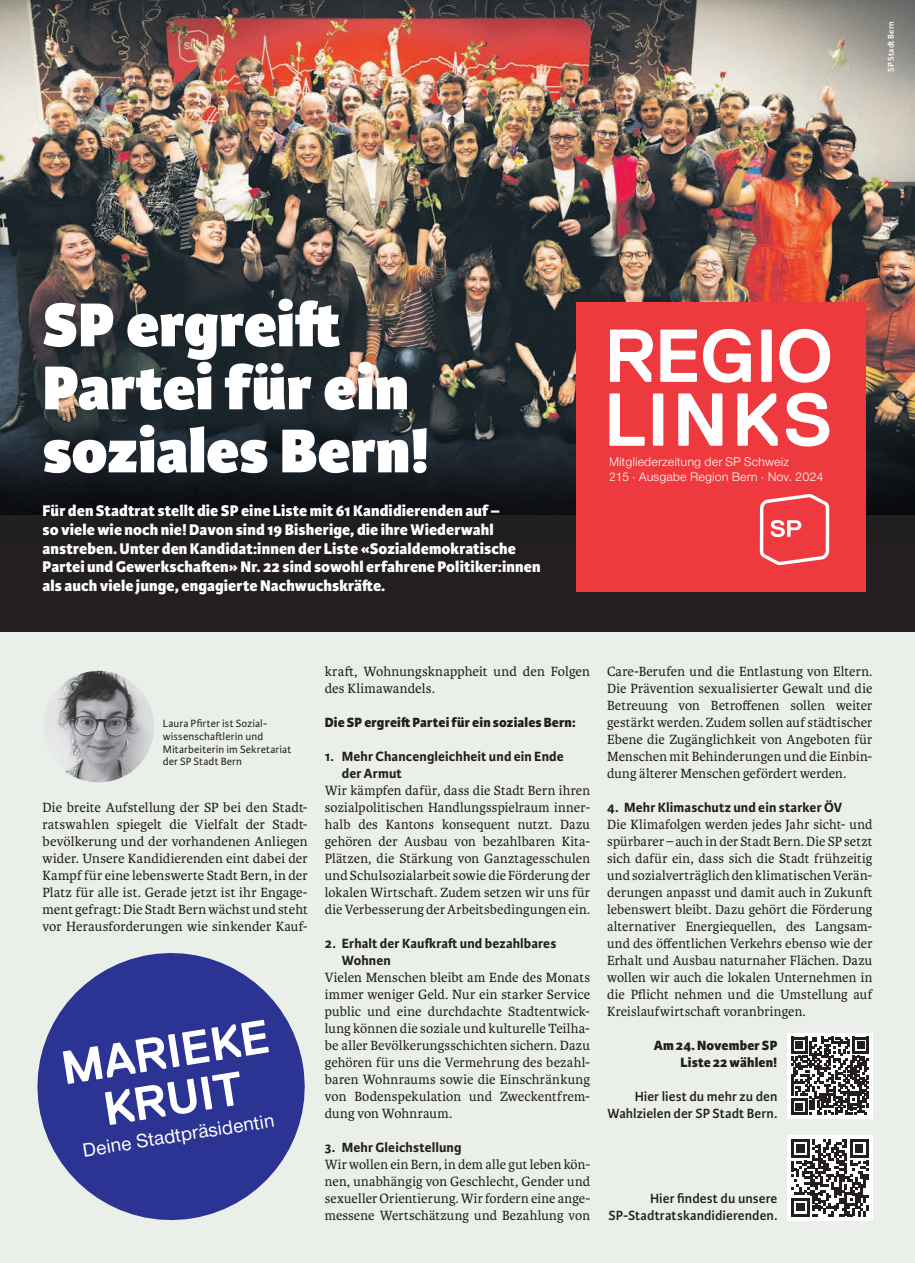
<style>
.page{position:relative;width:915px;height:1263px;background:#fff}
.page>*{position:absolute;margin:0;border:0;box-sizing:border-box;transform-origin:0 0}
.t1{font:800 66px/63px "Karmina Sans";color:#fff}
.t2{font:700 47.1px/47.1px "Replica";color:#fff;text-align:center}
.t3{font:500 19.95px "Nimbus San Nov";color:#fff}
.t4{font:800 16.5px/18.8px "Karmina Sans";letter-spacing:.005em;color:#fff}
.t5{font:14.25px/17px "Karmina";letter-spacing:.01em;color:#231f20;text-align:justify}
.t6{font:700 14.25px/17px "Karmina Sans";letter-spacing:.01em;color:#231f20}
.t7{font:600 14.25px/17px "Karmina Sans";letter-spacing:.005em;color:#231f20;text-align:right}
.t8{font:800 14.25px/17px "Karmina Sans";letter-spacing:.01em;color:#231f20;text-align:right}
.t9{font:12.9px/15.5px "Nimbus San Nov";color:#fff}
.t10{font:11.25px/12.8px "Karmina Sans";letter-spacing:.015em;color:#231f20}
.t11{font:600 9px "Karmina Sans";letter-spacing:.025em;color:#fff}
</style>
<div class="page">
<div style="left:0;top:0;width:914px;height:1263px;background:#eaf0e9"></div>
<img style="left:0;top:0;width:914px;height:421px">
<img style="left:43px;top:671px;width:111px;height:111px;border-radius:56px">
<svg style="left:0;top:421px;width:914px;height:119px;background:#191d22"></svg>
<div style="left:0;top:540px;width:914px;height:91px;background:#231f20"></div>
<div style="left:576px;top:302px;width:289px;height:289px;background:#ee3a3e"></div>
<svg style="left:759px;top:494px;width:70px;height:71px"></svg>
<svg style="left:609px;top:330px;width:43px;height:52px"></svg>
<svg style="left:660px;top:330px;width:36px;height:52px"></svg>
<svg style="left:703px;top:329px;width:47px;height:54px"></svg>
<svg style="left:761px;top:330px;width:10px;height:52px"></svg>
<svg style="left:779px;top:329px;width:50px;height:54px"></svg>
<svg style="left:609px;top:393px;width:35px;height:53px"></svg>
<svg style="left:652px;top:393px;width:11px;height:53px"></svg>
<svg style="left:678px;top:393px;width:44px;height:53px"></svg>
<svg style="left:737px;top:393px;width:40px;height:53px"></svg>
<svg style="left:786px;top:393px;width:43px;height:53px"></svg>
<div style="left:787px;top:1033px;width:85px;height:85px;background:#fff"></div>
<svg style="left:791px;top:1037px;width:77px;height:78px"></svg>
<svg style="left:37px;top:953px;width:268px;height:268px;fill:#2b3393"></svg>
<div style="left:787px;top:1135px;width:85px;height:85px;background:#fff"></div>
<svg style="left:791px;top:1139px;width:77px;height:77px"></svg>
<p class="t11" style="left:885px;top:72px;width:52px;rotate:-90deg">SP Stadt Bern</p>
<h1 class="t1" style="left:43px;top:296px;width:388px">SP ergreift<br>Partei für ein soziales Bern!</h1>
<p class="t4" style="left:43px;top:502px;width:499px">Für den Stadtrat stellt die SP eine Liste mit 61 Kandidierenden auf –<br>so viele wie noch nie! Davon sind 19 Bisherige, die ihre Wiederwahl anstreben. Unter den Kandidat:innen der Liste «Sozialdemokratische Partei und Gewerkschaften» Nr. 22 sind sowohl erfahrene Politiker:innen als auch viele junge, engagierte Nachwuchskräfte.</p>
<p class="t9" style="left:608px;top:454px;width:216px">Mitgliederzeitung der SP Schweiz<br>215 · Ausgabe Region Bern · Nov. 2024</p>
<p class="t10" style="left:163px;top:717px;width:130px">Laura Pfirter ist Sozial&shy;wissenschaftlerin und<br>Mitarbeiterin im Sekretariat der SP Stadt Bern</p>
<p class="t5" style="left:43px;top:799px;width:267px">Die breite Aufstellung der SP bei den Stadt&shy;ratswahlen spiegelt die Vielfalt der Stadt&shy;bevölkerung und der vorhandenen Anliegen wider. Unsere Kandidierenden eint dabei der Kampf für eine lebenswerte Stadt Bern, in der Platz für alle ist. Gerade jetzt ist ihr Engage&shy;ment gefragt: Die Stadt Bern wächst und steht vor Herausforderungen wie sinkender Kauf-</p>
<h2 class="t2" style="left:58px;top:1045px;width:211px;rotate:-9deg">MARIEKE<br>KRUIT</h2>
<h3 class="t3" style="left:81px;top:1138px;width:195px;rotate:-9deg">Deine Stadtpräsidentin</h3>
<p class="t5" style="left:325px;top:663px;width:267px">kraft, Wohnungsknappheit und den Folgen des Klimawandels.</p>
<p class="t8" style="left:325px;top:714px;width:252px">Die SP ergreift Partei für ein soziales Bern:</p>
<p class="t6" style="left:342px;top:748px;width:223px;text-indent:-17px">1. Mehr Chancengleichheit und ein Ende der Armut</p>
<p class="t5" style="left:325px;top:782px;width:267px">Wir kämpfen dafür, dass die Stadt Bern ihren sozialpolitischen Handlungsspielraum inner&shy;halb des Kantons konsequent nutzt. Dazu gehören der Ausbau von bezahlbaren Kita-Plätzen, die Stärkung von Ganztagesschulen und Schulsozialarbeit sowie die Förderung der lokalen Wirtschaft. Zudem setzen wir uns für die Verbesserung der Arbeitsbedingungen ein.</p>
<p class="t6" style="left:342px;top:935px;width:216px;text-indent:-17px">2. Erhalt der Kaufkraft und bezahlbares<br>Wohnen</p>
<p class="t5" style="left:325px;top:969px;width:267px">Vielen Menschen bleibt am Ende des Monats immer weniger Geld. Nur ein starker Service public und eine durchdachte Stadtentwick&shy;lung können die soziale und kulturelle Teilha&shy;be aller Bevölkerungsschichten sichern. Dazu gehören für uns die Vermehrung des bezahl&shy;baren Wohnraums sowie die Einschränkung von Bodenspekulation und Zweckentfrem&shy;dung von Wohnraum.</p>
<p class="t6" style="left:325px;top:1139px;width:138px">3. Mehr Gleichstellung</p>
<p class="t5" style="left:325px;top:1156px;width:267px">Wir wollen ein Bern, in dem alle gut leben kön&shy;nen, unabhängig von Geschlecht, Gender und sexueller Orientierung. Wir fordern eine ange&shy;messene Wertschätzung und Bezahlung von</p>
<p class="t5" style="left:607px;top:663px;width:267px">Care-Berufen und die Entlastung von Eltern.<br>Die Prävention sexualisierter Gewalt und die Betreuung von Betroffenen sollen weiter gestärkt werden. Zudem sollen auf städtischer Ebene die Zugänglichkeit von Angeboten für Menschen mit Behinderungen und die Einbin&shy;dung älterer Menschen gefördert werden.</p>
<p class="t6" style="left:607px;top:799px;width:236px">4. Mehr Klimaschutz und ein starker ÖV</p>
<p class="t5" style="left:607px;top:816px;width:267px">Die Klimafolgen werden jedes Jahr sicht- und spürbarer – auch in der Stadt Bern. Die SP setzt sich dafür ein, dass sich die Stadt frühzeitig und sozialverträglich den klimatischen Verän&shy;derungen anpasst und damit auch in Zukunft lebenswert bleibt. Dazu gehört die Förderung alternativer Energiequellen, des Langsam&shy;und des öffentlichen Verkehrs ebenso wie der Erhalt und Ausbau naturnaher Flächen. Dazu wollen wir auch die lokalen Unternehmen in die Pflicht nehmen und die Umstellung auf Kreislaufwirtschaft voranbringen.</p>
<p class="t8" style="left:653px;top:1038px;width:125px">Am 24. November SP<br>Liste 22 wählen!</p>
<p class="t7" style="left:607px;top:1088px;width:171px">Hier liest du mehr zu den<br>Wahlzielen der SP Stadt Bern.</p>
<p class="t7" style="left:608px;top:1190px;width:170px">Hier findest du unsere<br>SP-Stadtratskandidierenden.</p>
</div>
